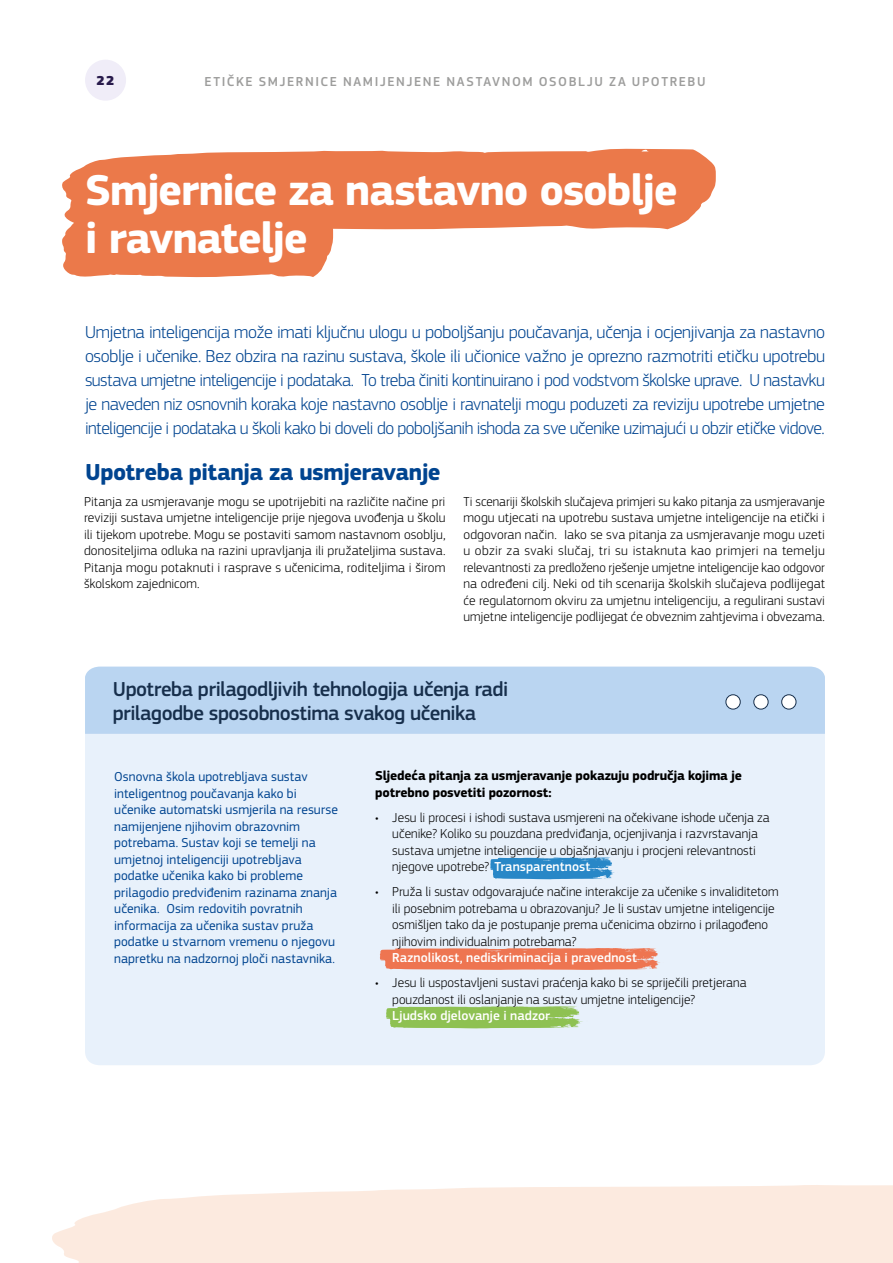
<style>
.page{position:relative;width:893px;height:1263px;background:#fff}
.page>*{position:absolute;margin:0;border:0;box-sizing:border-box;transform-origin:0 0}
.t1{font:700 45px/48px "EC Square Sans Pro";letter-spacing:-.03em;color:#fff}
.t2{font:700 24px "EC Square Sans Pro";letter-spacing:-.025em;color:#004490}
.Pop-up_screen_Title{font:500 21px/24px "EC Square Sans Pro";letter-spacing:-.025em;color:#172f4c}
.Leading_Text{font:300 18px/24px "EC Square Sans Pro";letter-spacing:-.03em;color:#004490;text-align:justify}
.Body{font:300 13.5px/16.5px "EC Square Sans Pro";color:#000;text-align:justify}
.Bullet_points{font:300 13.5px/16.5px "EC Square Sans Pro";color:#000}
.Body-2{font:13.5px/16.5px "EC Square Sans Pro";letter-spacing:.005em;color:#004490}
.Body-3{font:700 13.5px/16.5px "EC Square Sans Pro";letter-spacing:-.015em;color:#000}
.t3{font:500 13.5px "EC Square Sans Pro";letter-spacing:.12em;color:#9d9d9c}
.t4{font:900 13.5px "EC Square Sans Pro Extra";color:#291b4c}
.s1{font-weight:500;color:#fff}
</style>
<div class="page">
<svg style="left:52px;top:1185px;width:841px;height:78px;background:#fcebe2"></svg>
<div style="left:85px;top:734px;width:740px;height:331px;background:#e8f1fb"></div>
<div style="left:85px;top:666px;width:740px;height:68px;background:#bad5f1"></div>
<div style="left:726px;top:695px;width:14px;height:14px;background:#fff;border-radius:50%"></div>
<div style="left:726px;top:694px;width:14px;height:15px;border:1px solid #172f4c;border-radius:50%"></div>
<div style="left:754px;top:695px;width:14px;height:14px;background:#fff;border-radius:50%"></div>
<div style="left:754px;top:694px;width:14px;height:15px;border:1px solid #172f4c;border-radius:50%"></div>
<div style="left:782px;top:695px;width:14px;height:14px;background:#fff;border-radius:50%"></div>
<div style="left:781px;top:694px;width:15px;height:15px;border:1px solid #172f4c;border-radius:50%"></div>
<svg style="left:490px;top:857px;width:128px;height:22px;background:#4496ce"></svg>
<svg style="left:386px;top:1006px;width:202px;height:22px;background:#99c666"></svg>
<svg style="left:380px;top:948px;width:284px;height:22px;background:#ed8061"></svg>
<svg style="left:62px;top:149px;width:654px;height:80px;background:#ec8459"></svg>
<div style="left:62px;top:212px;width:271px;height:65px;background:#eb794a"></div>
<div style="left:85px;top:60px;width:41px;height:41px;background:#f0edf8;border-radius:50%"></div>
<p class="t4" style="left:97px;top:72px;width:19px">22</p>
<p class="t3" style="left:204px;top:73px;width:503px">ETIČKE SMJERNICE NAMIJENJENE NASTAVNOM OSOBLJU ZA UPOTREBU</p>
<h1 class="t1" style="left:85px;top:168px;width:594px">Smjernice za nastavno osoblje i ravnatelje</h1>
<p class="Leading_Text" style="left:85px;top:320px;width:741px">Umjetna inteligencija može imati ključnu ulogu u poboljšanju poučavanja, učenja i ocjenjivanja za nastavno osoblje i učenike. Bez obzira na razinu sustava, škole ili učionice važno je oprezno razmotriti etičku upotrebu sustava umjetne inteligencije i podataka. To treba činiti kontinuirano i pod vodstvom školske uprave. U nastavku je naveden niz osnovnih koraka koje nastavno osoblje i ravnatelji mogu poduzeti za reviziju upotrebe umjetne inteligencije i podataka u školi kako bi doveli do poboljšanih ishoda za sve učenike uzimajući u obzir etičke vidove.</p>
<h2 class="t2" style="left:85px;top:457px;width:357px">Upotreba pitanja za usmjeravanje</h2>
<p class="Body" style="left:84px;top:493px;width:363px">Pitanja za usmjeravanje mogu se upotrijebiti na različite načine pri reviziji sustava umjetne inteligencije prije njegova uvođenja u školu ili tijekom upotrebe. Mogu se postaviti samom nastavnom osoblju, donositeljima odluka na razini upravljanja ili pružateljima sustava.<br>Pitanja mogu potaknuti i rasprave s učenicima, roditeljima i širom školskom zajednicom.</p>
<p class="Body" style="left:463px;top:493px;width:363px">Ti scenariji školskih slučajeva primjeri su kako pitanja za usmjeravanje mogu utjecati na upotrebu sustava umjetne inteligencije na etički i odgovoran način. Iako se sva pitanja za usmjeravanje mogu uzeti u obzir za svaki slučaj, tri su istaknuta kao primjeri na temelju relevantnosti za predloženo rješenje umjetne inteligencije kao odgovor na određeni cilj. Neki od tih scenarija školskih slučajeva podlijegat će regulatornom okviru za umjetnu inteligenciju, a regulirani sustavi umjetne inteligencije podlijegat će obveznim zahtjevima i obvezama.</p>
<p class="Pop-up_screen_Title" style="left:113px;top:678px;width:397px">Upotreba prilagodljivih tehnologija učenja radi prilagodbe sposobnostima svakog učenika</p>
<p class="Body-2" style="left:114px;top:768px;width:225px">Osnovna škola upotrebljava sustav inteligentnog poučavanja kako bi učenike automatski usmjerila na resurse namijenjene njihovim obrazovnim potrebama. Sustav koji se temelji na umjetnoj inteligenciji upotrebljava podatke učenika kako bi probleme prilagodio predviđenim razinama znanja učenika. Osim redovitih povratnih informacija za učenika sustav pruža podatke u stvarnom vremenu o njegovu napretku na nadzornoj ploči nastavnika.</p>
<p class="Body-3" style="left:375px;top:768px;width:368px">Sljedeća pitanja za usmjeravanje pokazuju područja kojima je potrebno posvetiti pozornost:</p>
<p class="Bullet_points" style="left:392px;top:809px;width:379px;text-indent:-17px">• Jesu li procesi i ishodi sustava usmjereni na očekivane ishode učenja za učenike? Koliko su pouzdana predviđanja, ocjenjivanja i razvrstavanja sustava umjetne inteligencije u objašnjavanju i procjeni relevantnosti njegove upotrebe? <span class="s1">Transparentnost</span></p>
<p class="Bullet_points" style="left:392px;top:884px;width:388px;text-indent:-17px">• Pruža li sustav odgovarajuće načine interakcije za učenike s invaliditetom ili posebnim potrebama u obrazovanju? Je li sustav umjetne inteligencije osmišljen tako da je postupanje prema učenicima obzirno i prilagođeno njihovim individualnim potrebama?<br><span class="s1">Raznolikost, nediskriminacija i pravednost</span></p>
<p class="Bullet_points" style="left:392px;top:975px;width:356px;text-indent:-17px">• Jesu li uspostavljeni sustavi praćenja kako bi se spriječili pretjerana pouzdanost ili oslanjanje na sustav umjetne inteligencije?<br><span class="s1">Ljudsko djelovanje i nadzor</span></p>
</div>
